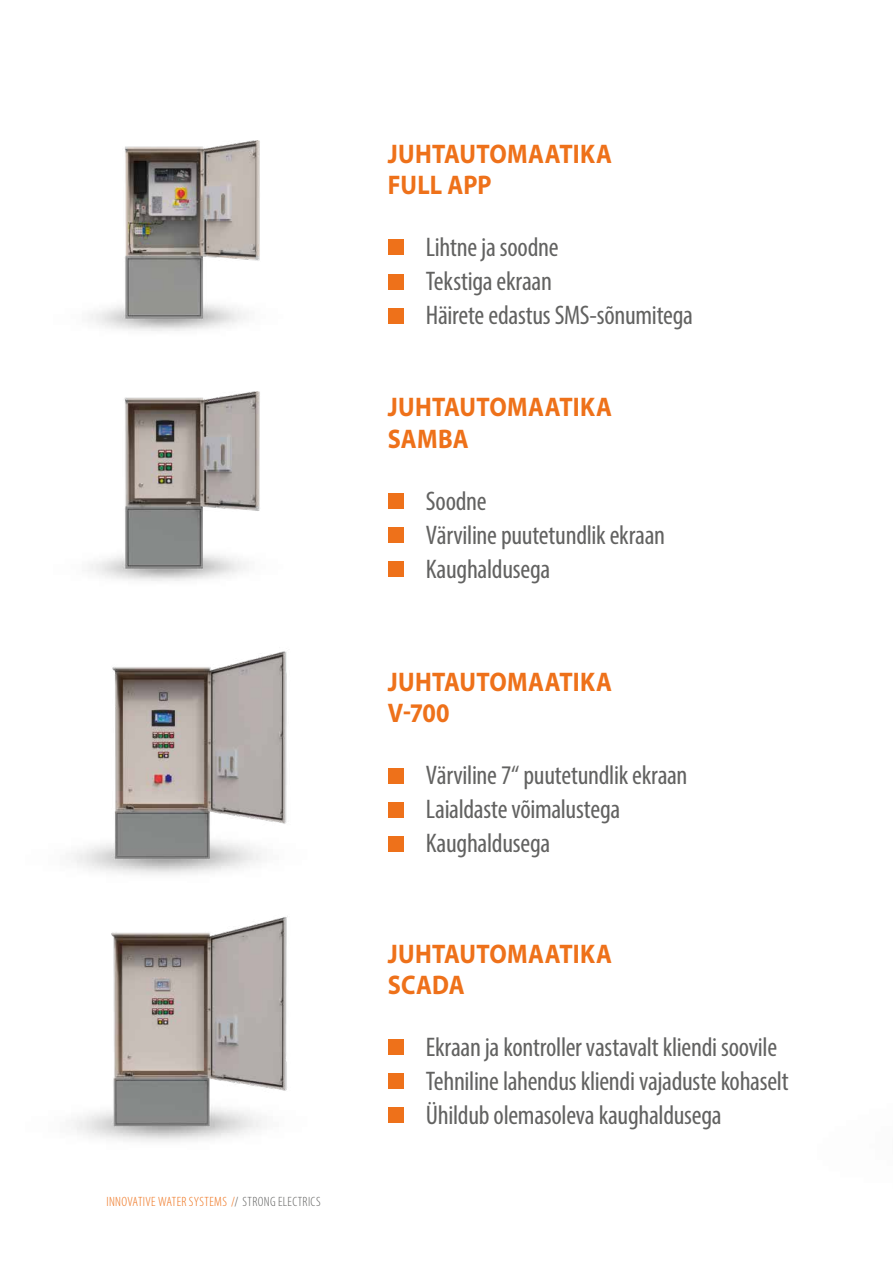
<style>
.page{position:relative;width:893px;height:1263px;background:#fff}
.page>*{position:absolute;margin:0;border:0;box-sizing:border-box;transform-origin:0 0}
.t1{font:condensed 27px/34px "Myriad Pro";letter-spacing:-.01em;color:#626261}
.t2{font:700 27px/31.5px "Myriad Pro";letter-spacing:.005em;color:#ee711a;scale:.9 1}
.t3{font:300 condensed 13.5px "Myriad Pro";letter-spacing:.025em;color:#ee711a}
.s1{color:#626261}
</style>
<div class="page">
<img style="left:71px;top:651px;width:216px;height:224px">
<img style="left:90px;top:140px;width:170px;height:191px">
<img style="left:71px;top:916px;width:217px;height:226px">
<img style="left:88px;top:391px;width:172px;height:190px">
<div style="left:388px;top:240px;width:15px;height:15px;background:#ee711a"></div>
<div style="left:388px;top:274px;width:15px;height:16px;background:#ee711a"></div>
<div style="left:388px;top:308px;width:15px;height:16px;background:#ee711a"></div>
<div style="left:388px;top:493px;width:15px;height:16px;background:#ee711a"></div>
<div style="left:388px;top:527px;width:15px;height:16px;background:#ee711a"></div>
<div style="left:388px;top:561px;width:15px;height:16px;background:#ee711a"></div>
<div style="left:388px;top:768px;width:15px;height:15px;background:#ee711a"></div>
<div style="left:388px;top:802px;width:15px;height:16px;background:#ee711a"></div>
<div style="left:388px;top:836px;width:15px;height:16px;background:#ee711a"></div>
<div style="left:388px;top:1039px;width:15px;height:16px;background:#ee711a"></div>
<div style="left:388px;top:1073px;width:15px;height:16px;background:#ee711a"></div>
<div style="left:388px;top:1107px;width:15px;height:16px;background:#ee711a"></div>
<p class="t3" style="left:106px;top:1194px;width:216px">INNOVATIVE WATER SYSTEMS /<span class="s1">/ STRONG ELECTRICS</span></p>
<p class="t2" style="left:388px;top:137px;width:251px">JUHTAUTOMAATIKA<br>FULL APP</p>
<p class="t1" style="left:426px;top:230px;width:269px">Lihtne ja soodne<br>Tekstiga ekraan<br>Häirete edastus SMS-sõnumitega</p>
<p class="t2" style="left:388px;top:390px;width:251px">JUHTAUTOMAATIKA<br>SAMBA</p>
<p class="t1" style="left:426px;top:483px;width:241px">Soodne<br>Värviline puutetundlik ekraan<br>Kaughaldusega</p>
<p class="t2" style="left:388px;top:665px;width:251px">JUHTAUTOMAATIKA<br>V-700</p>
<p class="t1" style="left:426px;top:758px;width:263px">Värviline 7“ puutetundlik ekraan<br>Laialdaste võimalustega<br>Kaughaldusega</p>
<p class="t2" style="left:388px;top:937px;width:251px">JUHTAUTOMAATIKA<br>SCADA</p>
<p class="t1" style="left:426px;top:1030px;width:364px">Ekraan ja kontroller vastavalt kliendi soovile<br>Tehniline lahendus kliendi vajaduste kohaselt<br>Ühildub olemasoleva kaughaldusega</p>
</div>
